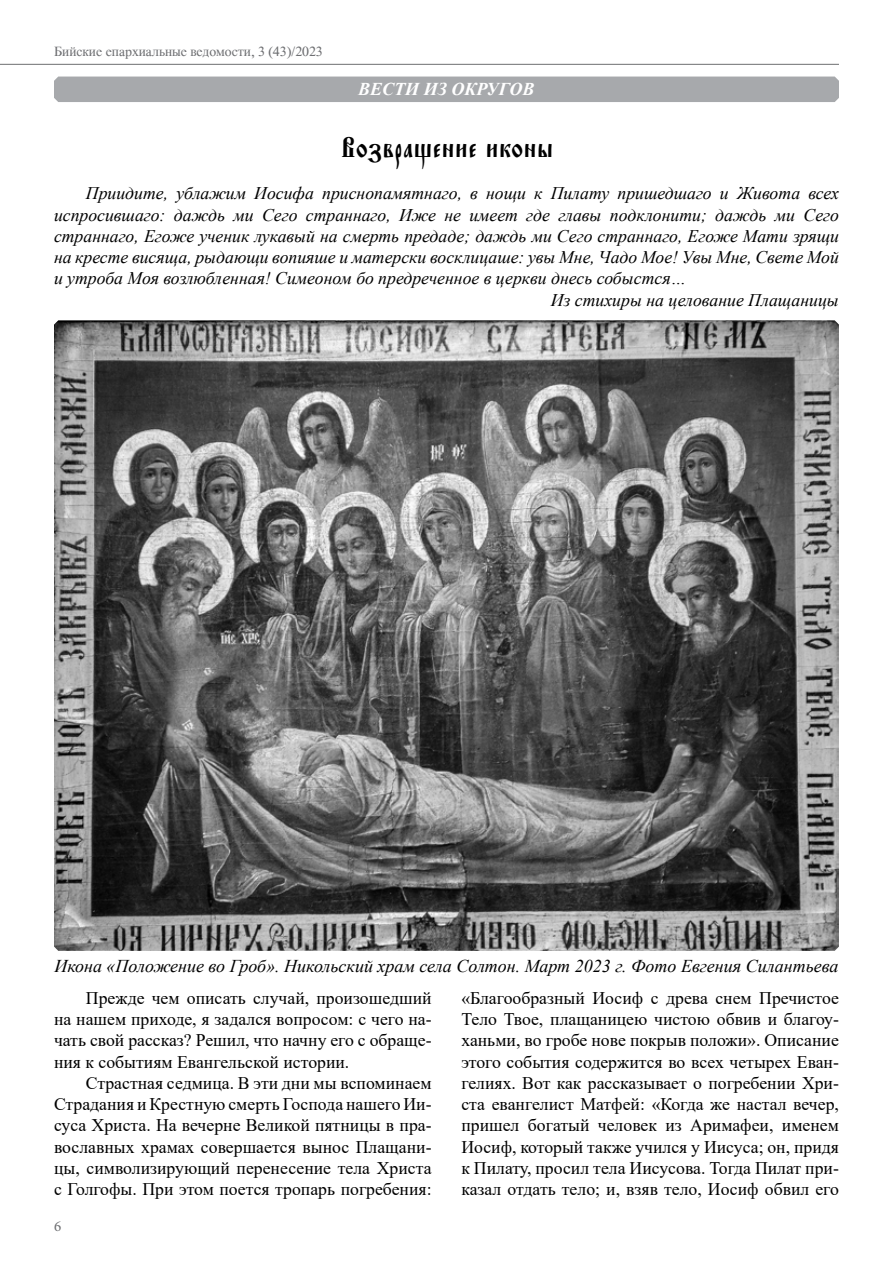
<style>
.page{position:relative;width:893px;height:1263px;background:#fff}
.page>*{position:absolute;margin:0;border:0;box-sizing:border-box;transform-origin:0 0}
.t1{font:30px "Orthodox.tt e Roos";color:#000}
.t2{font:italic 18px "Times New Roman";color:#000}
.t3{font:italic 700 18px "Times New Roman";color:#fff}
.t4{font:17.7px/21.3px "Times New Roman";color:#000;text-align:justify}
.t5{font:italic 17.7px "Times New Roman";color:#000}
.t6{font:15px "Minion Pro";color:#6d6e71}
.t7{font:13.5px "Time";color:#6d6e71}
</style>
<div class="page">
<hr style="left:0;top:64px;width:839px;height:1px;background:#6d6e71">
<div style="left:54px;top:77px;width:785px;height:25px;background:#a7a9ac"></div>
<img style="left:54px;top:320px;width:785px;height:631px">
<p class="t7" style="left:54px;top:44px;width:270px">Бийские епархиальные ведомости, 3 (43)/2023</p>
<p class="t3" style="left:358px;top:77px;width:178px">ВЕСТИ ИЗ ОКРУГОВ</p>
<h1 class="t1" style="left:340px;top:129px;width:214px">Возвращение иконы</h1>
<p class="t5" style="left:86px;top:181px;width:754px">Приидите, ублажим Иосифа приснопамятнаго, в нощи к Пилату пришедшаго и Живота всех</p>
<p class="t5" style="left:54px;top:203px;width:786px">испросившаго: даждь ми Сего страннаго, Иже не имеет где главы подклонити; даждь ми Сего</p>
<p class="t5" style="left:54px;top:224px;width:786px">страннаго, Егоже ученик лукавый на смерть предаде; даждь ми Сего страннаго, Егоже Мати зрящи</p>
<p class="t5" style="left:54px;top:245px;width:786px">на кресте висяща, рыдающи вопияше и матерски восклицаше: увы Мне, Чадо Мое! Увы Мне, Свете Мой</p>
<p class="t5" style="left:54px;top:266px;width:634px">и утроба Моя возлюбленная! Симеоном бо предреченное в церкви днесь собыстся…</p>
<p class="t5" style="left:551px;top:288px;width:290px">Из стихиры на целование Плащаницы</p>
<p class="t2" style="left:54px;top:953px;width:786px">Икона «Положение во Гроб». Никольский храм села Солтон. Март 2023 г. Фото Евгения Силантьева</p>
<p class="t4" style="left:54px;top:987px;width:379px;text-indent:32px">Прежде чем описать случай, произошедший на нашем приходе, я задался вопросом: с чего на&shy;чать свой рассказ? Решил, что начну его с обраще&shy;ния к событиям Евангельской истории.</p>
<p class="t4" style="left:54px;top:1072px;width:379px;text-indent:32px">Страстная седмица. В эти дни мы вспоминаем Страдания и Крестную смерть Господа нашего Ии&shy;суса Христа. На вечерне Великой пятницы в пра&shy;вославных храмах совершается вынос Плащани&shy;цы, символизирующий перенесение тела Христа с Голгофы. При этом поется тропарь погребения:</p>
<p class="t6" style="left:54px;top:1216px;width:9px">6</p>
<p class="t4" style="left:461px;top:987px;width:379px">«Благообразный Иосиф с древа снем Пречистое Тело Твое, плащаницею чистою обвив и благоу&shy;ханьми, во гробе нове покрыв положи». Описание этого события содержится во всех четырех Еван&shy;гелиях. Вот как рассказывает о погребении Хри&shy;ста евангелист Матфей: «Когда же настал вечер, пришел богатый человек из Аримафеи, именем Иосиф, который также учился у Иисуса; он, придя к Пилату, просил тела Иисусова. Тогда Пилат при&shy;казал отдать тело; и, взяв тело, Иосиф обвил его</p>
</div>
